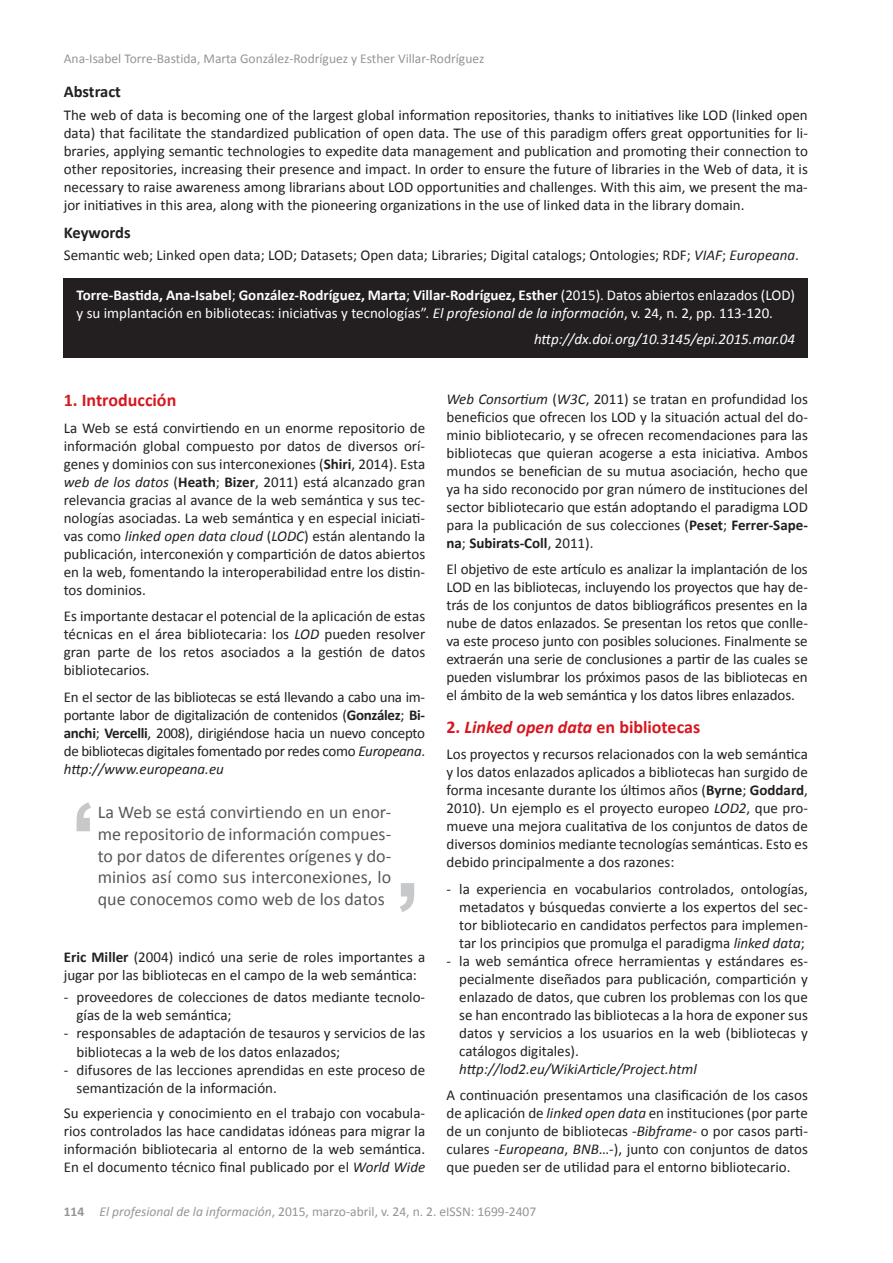
<style>
.page{position:relative;width:893px;height:1263px;background:#fff}
.page>*{position:absolute;margin:0;border:0;box-sizing:border-box;transform-origin:0 0}
.t1{font:18px/21.6px "Calibri";color:#57585a;text-align:justify}
.t2{font:700 18px "Calibri";color:#d7171f}
.t3{font:700 16.5px "Calibri";letter-spacing:-.005em;color:#231f20}
.t4{font:15px/18px "Calibri";color:#231f20;text-align:justify}
.t5{font:15px/18px "Calibri";color:#fff}
.t6{font:italic 15px "Calibri";color:#fff}
.t7{font:italic 15px "Calibri";color:#231f20}
.t8{font:13.5px "Calibri";color:#939598}
.s1{font-style:italic}
.s2{font-weight:700}
</style>
<div class="page">
<div style="left:64px;top:278px;width:744px;height:79px;background:#231f20"></div>
<svg style="left:400px;top:883px;width:14px;height:29px"></svg>
<svg style="left:77px;top:802px;width:14px;height:29px"></svg>
<p class="t8" style="left:64px;top:50px;width:422px">Ana-Isabel Torre-Bastida, Marta González-Rodríguez y Esther Villar-Rodríguez</p>
<p class="t3" style="left:64px;top:81px;width:59px">Abstract</p>
<p class="t4" style="left:64px;top:106px;width:746px">The web of data is becoming one of the largest global information repositories, thanks to initiatives like LOD (linked open data) that facilitate the standardized publication of open data. The use of this paradigm offers great opportunities for li&shy;braries, applying semantic technologies to expedite data management and publication and promoting their connection to other repositories, increasing their presence and impact. In order to ensure the future of libraries in the Web of data, it is necessary to raise awareness among librarians about LOD opportunities and challenges. With this aim, we present the ma&shy;jor initiatives in this area, along with the pioneering organizations in the use of linked data in the library domain.</p>
<p class="t3" style="left:64px;top:222px;width:68px">Keywords</p>
<p class="t4" style="left:64px;top:246px;width:737px">Semantic web; Linked open data; LOD; Datasets; Open data; Libraries; Digital catalogs; Ontologies; RDF; <span class="s1">VIAF</span>; <span class="s1">Europeana</span>.</p>
<p class="t5" style="left:77px;top:286px;width:720px"><span class="s2">Torre-Bastida, Ana-Isabel</span>; <span class="s2">González-Rodríguez, Marta</span>; <span class="s2">Villar-Rodríguez, Esther</span> (2015). Datos abiertos enlazados (LOD) y su implantación en bibliotecas: iniciativas y tecnologías”. <span class="s1">El profesional de la información</span>, v. 24, n. 2, pp. 113-120.</p>
<p class="t6" style="left:534px;top:329px;width:263px">http://dx.doi.org/10.3145/epi.2015.mar.04</p>
<p class="t2" style="left:64px;top:389px;width:114px">1. Introducción</p>
<p class="t4" style="left:64px;top:419px;width:363px">La Web se está convirtiendo en un enorme repositorio de información global compuesto por datos de diversos orí&shy;genes y dominios con sus interconexiones (<span class="s2">Shiri</span>, 2014). Esta <span class="s1">web de los datos</span> (<span class="s2">Heath</span>; <span class="s2">Bizer</span>, 2011) está alcanzado gran relevancia gracias al avance de la web semántica y sus tec&shy;nologías asociadas. La web semántica y en especial iniciati&shy;vas como <span class="s1">linked open data cloud</span> (<span class="s1">LODC</span>) están alentando la publicación, interconexión y compartición de datos abiertos en la web, fomentando la interoperabilidad entre los distin&shy;tos dominios.</p>
<p class="t4" style="left:64px;top:607px;width:363px">Es importante destacar el potencial de la aplicación de estas técnicas en el área bibliotecaria: los <span class="s1">LOD</span> pueden resolver gran parte de los retos asociados a la gestión de datos bibliotecarios.</p>
<p class="t4" style="left:64px;top:688px;width:363px">En el sector de las bibliotecas se está llevando a cabo una im&shy;portante labor de digitalización de contenidos (<span class="s2">González</span>; <span class="s2">Bi&shy;anchi</span>; <span class="s2">Vercelli</span>, 2008), dirigiéndose hacia un nuevo concepto de bibliotecas digitales fomentado por redes como <span class="s1">Europeana</span>. <span class="s1">http://www.europeana.eu</span></p>
<p class="t1" style="left:98px;top:802px;width:295px">La Web se está convirtiendo en un enor&shy;me repositorio de información compues&shy;to por datos de diferentes orígenes y do&shy;minios así como sus interconexiones, lo que conocemos como web de los datos</p>
<p class="t4" style="left:64px;top:948px;width:363px"><span class="s2">Eric Miller</span> (2004) indicó una serie de roles importantes a jugar por las bibliotecas en el campo de la web semántica:</p>
<p class="t4" style="left:77px;top:988px;width:350px;text-indent:-13px">- proveedores de colecciones de datos mediante tecnolo&shy;gías de la web semántica;</p>
<p class="t4" style="left:77px;top:1024px;width:350px;text-indent:-13px">- responsables de adaptación de tesauros y servicios de las bibliotecas a la web de los datos enlazados;</p>
<p class="t4" style="left:77px;top:1060px;width:350px;text-indent:-13px">- difusores de las lecciones aprendidas en este proceso de semantización de la información.</p>
<p class="t4" style="left:64px;top:1104px;width:363px">Su experiencia y conocimiento en el trabajo con vocabula&shy;rios controlados las hace candidatas idóneas para migrar la información bibliotecaria al entorno de la web semántica.<br>En el documento técnico final publicado por el <span class="s1">World Wide</span></p>
<p class="t4" style="left:446px;top:390px;width:363px"><span class="s1">Web Consortium</span> (<span class="s1">W3C</span>, 2011) se tratan en profundidad los beneficios que ofrecen los LOD y la situación actual del do&shy;minio bibliotecario, y se ofrecen recomendaciones para las bibliotecas que quieran acogerse a esta iniciativa. Ambos mundos se benefician de su mutua asociación, hecho que ya ha sido reconocido por gran número de instituciones del sector bibliotecario que están adoptando el paradigma LOD para la publicación de sus colecciones (<span class="s2">Peset</span>; <span class="s2">Ferrer-Sape&shy;na</span>; <span class="s2">Subirats-Coll</span>, 2011).</p>
<p class="t4" style="left:446px;top:560px;width:363px">El objetivo de este artículo es analizar la implantación de los LOD en las bibliotecas, incluyendo los proyectos que hay de&shy;trás de los conjuntos de datos bibliográficos presentes en la nube de datos enlazados. Se presentan los retos que conlle&shy;va este proceso junto con posibles soluciones. Finalmente se extraerán una serie de conclusiones a partir de las cuales se pueden vislumbrar los próximos pasos de las bibliotecas en el ámbito de la web semántica y los datos libres enlazados.</p>
<p class="t2" style="left:446px;top:715px;width:255px">2. <span class="s1">Linked open data</span> en bibliotecas</p>
<p class="t4" style="left:446px;top:745px;width:363px">Los proyectos y recursos relacionados con la web semántica y los datos enlazados aplicados a bibliotecas han surgido de forma incesante durante los últimos años (<span class="s2">Byrne</span>; <span class="s2">Goddard</span>, 2010). Un ejemplo es el proyecto europeo <span class="s1">LOD2</span>, que pro&shy;mueve una mejora cualitativa de los conjuntos de datos de diversos dominios mediante tecnologías semánticas. Esto es debido principalmente a dos razones:</p>
<p class="t4" style="left:459px;top:880px;width:350px;text-indent:-13px">- la experiencia en vocabularios controlados, ontologías, metadatos y búsquedas convierte a los expertos del sec&shy;tor bibliotecario en candidatos perfectos para implemen&shy;tar los principios que promulga el paradigma <span class="s1">linked data</span>;</p>
<p class="t4" style="left:459px;top:952px;width:350px;text-indent:-13px">- la web semántica ofrece herramientas y estándares es&shy;pecialmente diseñados para publicación, compartición y enlazado de datos, que cubren los problemas con los que se han encontrado las bibliotecas a la hora de exponer sus datos y servicios a los usuarios en la web (bibliotecas y catálogos digitales).</p>
<p class="t7" style="left:459px;top:1058px;width:239px">http://lod2.eu/WikiArticle/Project.html</p>
<p class="t4" style="left:446px;top:1086px;width:363px">A continuación presentamos una clasificación de los casos de aplicación de <span class="s1">linked open data</span> en instituciones (por parte de un conjunto de bibliotecas -<span class="s1">Bibframe</span>- o por casos parti&shy;culares -<span class="s1">Europeana</span>, <span class="s1">BNB</span>…-), junto con conjuntos de datos que pueden ser de utilidad para el entorno bibliotecario.</p>
<p class="t8" style="left:64px;top:1203px;width:474px"><span class="s2">114</span> <span class="s1">El profesional de la información</span>, 2015, marzo-abril, v. 24, n. 2. eISSN: 1699-2407</p>
</div>
